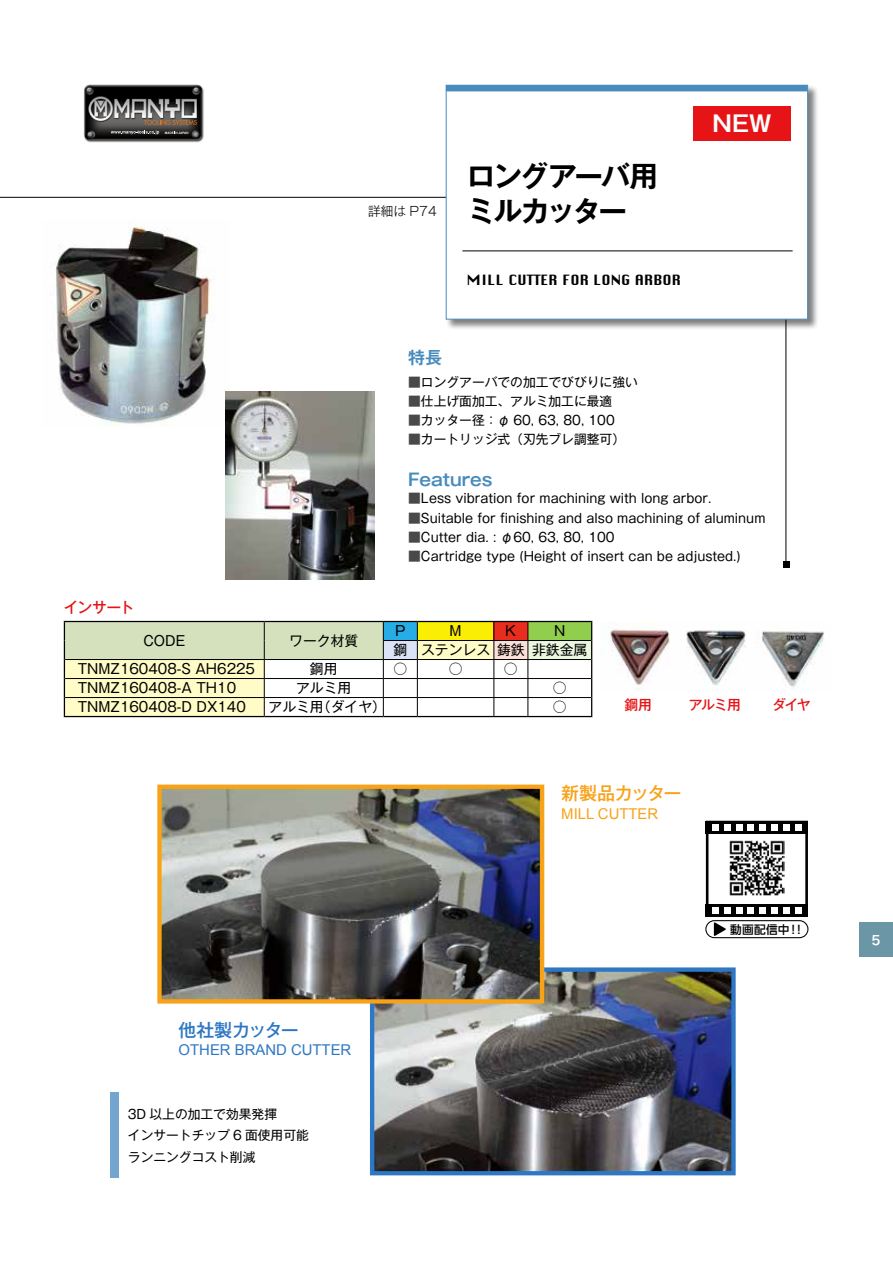
<style>
.page{position:relative;width:893px;height:1263px;background:#fff}
.page>*{position:absolute;margin:0;border:0;box-sizing:border-box;transform-origin:0 0}
.t1{font:700 28.65px/35.1px "Gothic MB101 Pro De";letter-spacing:-.075em;color:#000}
.t2{font:700 22.35px "Gothic MB101 Pro De";color:#fff}
.t3{font:500 18px "Gothic MB101 Pro";letter-spacing:-.06em;color:#f8a21a}
.t4{font:500 18px "Gothic MB101 Pro";letter-spacing:-.055em;color:#2e77c4}
.t5{font:700 16.95px "Gothic MB101 Pro De";letter-spacing:-.005em;color:#478cbd}
.t6{font:14.85px "Arial";color:#2e77c4}
.t7{font:14.85px "Arial";color:#f8a21a}
.t8{font:500 14.85px "Gothic MB101 Pro";letter-spacing:-.065em;color:#e61417}
.t9{font:13.8px/19px "Gothic MB101 Pro";color:#000}
.t10{font:13.8px "Chicago";color:#000}
.t11{font:500 13.8px "Gothic MB101 Pro";letter-spacing:-.085em;color:#e61417}
.t12{font:12.75px/21.3px "Gothic MB101 Pro";color:#000}
.t13{font:300 12.75px "Gothic MB101 Pro";color:#000}
.t14{font:12.75px "Hira Kaku Pro W6";color:#fff}
.t15{font:500 11.7px "UD Shin Go Pr 6 N";letter-spacing:.025em;color:#000}
.s1{color:#4a4947}
</style>
<div class="page">
<div style="left:859px;top:923px;width:34px;height:34px;background:#6b96a5"></div>
<img style="left:84px;top:84px;width:120px;height:59px">
<svg style="left:111px;top:120px;width:86px;height:14px"></svg>
<div style="left:111px;top:1093px;width:8px;height:85px;background:#74a5ce"></div>
<hr style="left:786px;top:319px;width:1px;height:245px;background:#000">
<div style="left:783px;top:561px;width:6px;height:7px;background:#000"></div>
<hr style="left:0;top:197px;width:446px;height:1px;background:#000">
<div style="left:445px;top:84px;width:374px;height:246px;background:#000;opacity:.5"></div>
<div style="left:446px;top:85px;width:362px;height:234px;background:#fff;border:1px solid #478cbd"></div>
<div style="left:446px;top:85px;width:361px;height:6px;background:#478cbd"></div>
<div style="left:693px;top:106px;width:98px;height:34px;background:#e61417"></div>
<img style="left:54px;top:226px;width:159px;height:200px">
<hr style="left:462px;top:251px;width:331px;height:1px;background:#000">
<img style="left:375px;top:972px;width:356px;height:198px">
<div style="left:370px;top:967px;width:366px;height:208px;border:4px solid #2e77c4"></div>
<img style="left:162px;top:789px;width:377px;height:209px">
<div style="left:157px;top:784px;width:387px;height:219px;border:4px solid #f8a21a"></div>
<svg style="left:64px;top:621px;width:528px;height:95px"></svg>
<hr style="left:64px;top:716px;width:200px;height:1px;background:#000">
<hr style="left:264px;top:716px;width:119px;height:1px;background:#000">
<hr style="left:383px;top:716px;width:34px;height:1px;background:#000">
<hr style="left:417px;top:716px;width:77px;height:1px;background:#000">
<hr style="left:494px;top:716px;width:34px;height:1px;background:#000">
<hr style="left:528px;top:716px;width:64px;height:1px;background:#000">
<img style="left:610px;top:622px;width:215px;height:69px">
<img style="left:225px;top:391px;width:149px;height:188px">
<svg style="left:706px;top:821px;width:102px;height:95px"></svg>
<svg style="left:714px;top:922px;width:12px;height:14px"></svg>
<div style="left:705px;top:920px;width:103px;height:18px;border:1px solid #000;border-radius:9px"></div>
<img style="left:729px;top:841px;width:55px;height:55px">
<p class="t13" style="left:368px;top:200px;width:70px">詳細は P74</p>
<h1 class="t1" style="left:467px;top:155px;width:193px">ロングアーバ用ミルカッター</h1>
<p class="t10" style="left:467px;top:269px;width:216px">MILL CUTTER FOR LONG ARBOR</p>
<h2 class="t2" style="left:713px;top:105px;width:60px">NEW</h2>
<p class="t8" style="left:64px;top:595px;width:72px">インサート</p>
<p class="t9" style="left:143px;top:629px;width:43px">CODE</p>
<p class="t9" style="left:289px;top:629px;width:71px">ワーク材質</p>
<h3 class="t5" style="left:408px;top:343px;width:35px">特長</h3>
<p class="t12" style="left:408px;top:369px;width:231px"><span class="s1">■</span>ロングアーバでの加工でびびりに強い</p>
<p class="t12" style="left:408px;top:388px;width:206px"><span class="s1">■</span>仕上げ面加工、アルミ加工に最適</p>
<p class="t12" style="left:408px;top:407px;width:208px"><span class="s1">■</span>カッター径：φ 60, 63, 80, 100</p>
<p class="t12" style="left:408px;top:427px;width:218px"><span class="s1">■</span>カートリッジ式（刃先ブレ調整可）</p>
<h3 class="t5" style="left:408px;top:465px;width:86px">Features</h3>
<p class="t12" style="left:408px;top:486px;width:305px"><span class="s1">■</span>Less vibration for machining with long arbor.</p>
<p class="t12" style="left:408px;top:505px;width:359px"><span class="s1">■</span>Suitable for finishing and also machining of aluminum</p>
<p class="t12" style="left:408px;top:524px;width:208px"><span class="s1">■</span>Cutter dia. : φ60, 63, 80, 100</p>
<p class="t12" style="left:408px;top:544px;width:334px"><span class="s1">■</span>Cartridge type (Height of insert can be adjusted.)</p>
<p class="t9" style="left:393px;top:619px;width:195px;text-indent:161px">N<br>鋼 ステンレス鋳鉄非鉄金属</p>
<p class="t9" style="left:395px;top:619px;width:12px">P</p>
<p class="t9" style="left:450px;top:619px;width:14px">M</p>
<p class="t9" style="left:505px;top:619px;width:13px">K</p>
<p class="t9" style="left:78px;top:657px;width:179px">TNMZ160408-S AH6225</p>
<p class="t9" style="left:310px;top:657px;width:29px">鋼用</p>
<p class="t9" style="left:393px;top:657px;width:15px">○</p>
<p class="t9" style="left:449px;top:657px;width:15px">○</p>
<p class="t9" style="left:504px;top:657px;width:15px">○</p>
<p class="t9" style="left:78px;top:676px;width:160px">TNMZ160408-A TH10</p>
<p class="t9" style="left:296px;top:676px;width:57px">アルミ用</p>
<p class="t9" style="left:553px;top:676px;width:15px">○</p>
<p class="t9" style="left:78px;top:695px;width:170px">TNMZ160408-D DX140</p>
<p class="t9" style="left:268px;top:695px;width:119px">アルミ用（ダイヤ）</p>
<p class="t9" style="left:553px;top:695px;width:15px">○</p>
<p class="t11" style="left:624px;top:693px;width:29px">鋼用</p>
<p class="t11" style="left:689px;top:693px;width:54px">アルミ用</p>
<p class="t11" style="left:772px;top:693px;width:40px">ダイヤ</p>
<h3 class="t4" style="left:179px;top:1015px;width:122px">他社製カッター</h3>
<p class="t6" style="left:179px;top:1040px;width:174px">OTHER BRAND CUTTER</p>
<p class="t12" style="left:128px;top:1102px;width:182px">3D 以上の加工で効果発揮<br>インサートチップ 6 面使用可能ランニングコスト削減</p>
<h3 class="t3" style="left:561px;top:779px;width:122px">新製品カッター</h3>
<p class="t7" style="left:561px;top:804px;width:99px">MILL CUTTER</p>
<p class="t15" style="left:730px;top:920px;width:76px">動画配信中！！</p>
<p class="t14" style="left:871px;top:929px;width:11px">5</p>
</div>
